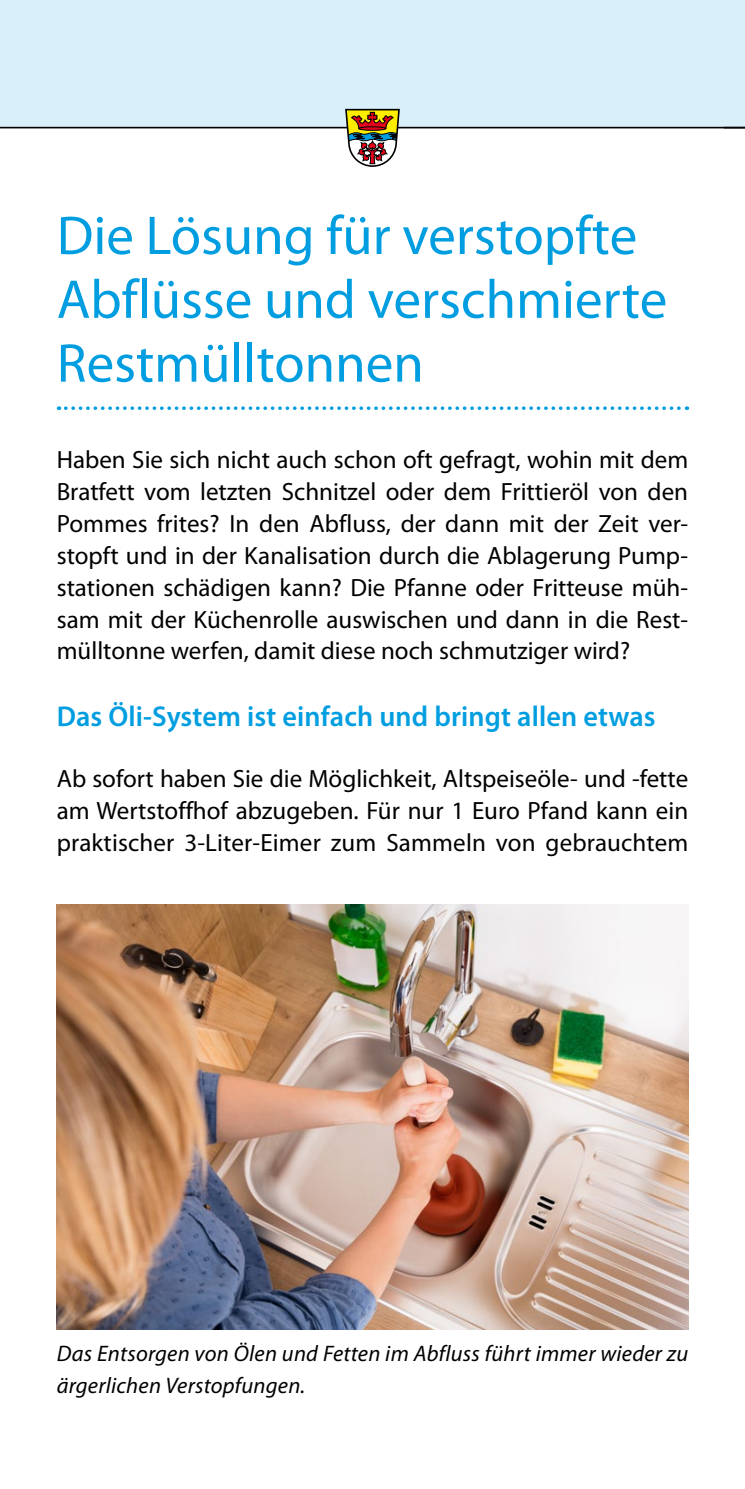
<style>
.page{position:relative;width:745px;height:1489px;background:#fff}
.page>*{position:absolute;margin:0;border:0;box-sizing:border-box;transform-origin:0 0}
.t1{font:55px/63.8px "Myriad Pro";color:#009ee0}
.t2{font:600 28.75px "Myriad Pro";letter-spacing:.005em;color:#009ee0}
.t3{font:25px/32px "Myriad Pro";color:#000;text-align:justify}
.t4{font:italic 22.5px/32px "Myriad Pro";letter-spacing:.01em;color:#000}
</style>
<div class="page">
<div style="left:0;top:0;width:744px;height:128px;background:#d9effa"></div>
<hr style="left:0;top:127px;width:744px;height:1px;background:#000">
<svg style="left:344px;top:108px;width:56px;height:59px"></svg>
<svg style="left:66px;top:406px;width:621px;height:4px"></svg>
<img style="left:57px;top:904px;width:630px;height:425px">
<h1 class="t1" style="left:57px;top:203px;width:611px">Die Lösung für verstopfte<br>Abflüsse und verschmierte<br>Restmülltonnen</h1>
<p class="t3" style="left:57px;top:443px;width:632px">Haben Sie sich nicht auch schon oft gefragt, wohin mit dem Bratfett vom letzten Schnitzel oder dem Frittieröl von den Pommes frites? In den Abfluss, der dann mit der Zeit ver&shy;stopft und in der Kanalisation durch die Ablagerung Pump&shy;stationen schädigen kann? Die Pfanne oder Fritteuse müh&shy;sam mit der Küchenrolle auswischen und dann in die Rest&shy;mülltonne werfen, damit diese noch schmutziger wird?</p>
<p class="t2" style="left:57px;top:697px;width:600px">Das Öli-System ist einfach und bringt allen etwas</p>
<p class="t3" style="left:57px;top:762px;width:632px">Ab sofort haben Sie die Möglichkeit, Altspeiseöle- und -fette am Wertstoffhof abzugeben. Für nur 1 Euro Pfand kann ein praktischer 3-Liter-Eimer zum Sammeln von gebrauchtem</p>
<p class="t4" style="left:57px;top:1337px;width:632px">Das Entsorgen von Ölen und Fetten im Abfluss führt immer wieder zu ärgerlichen Verstopfungen.</p>
</div>
